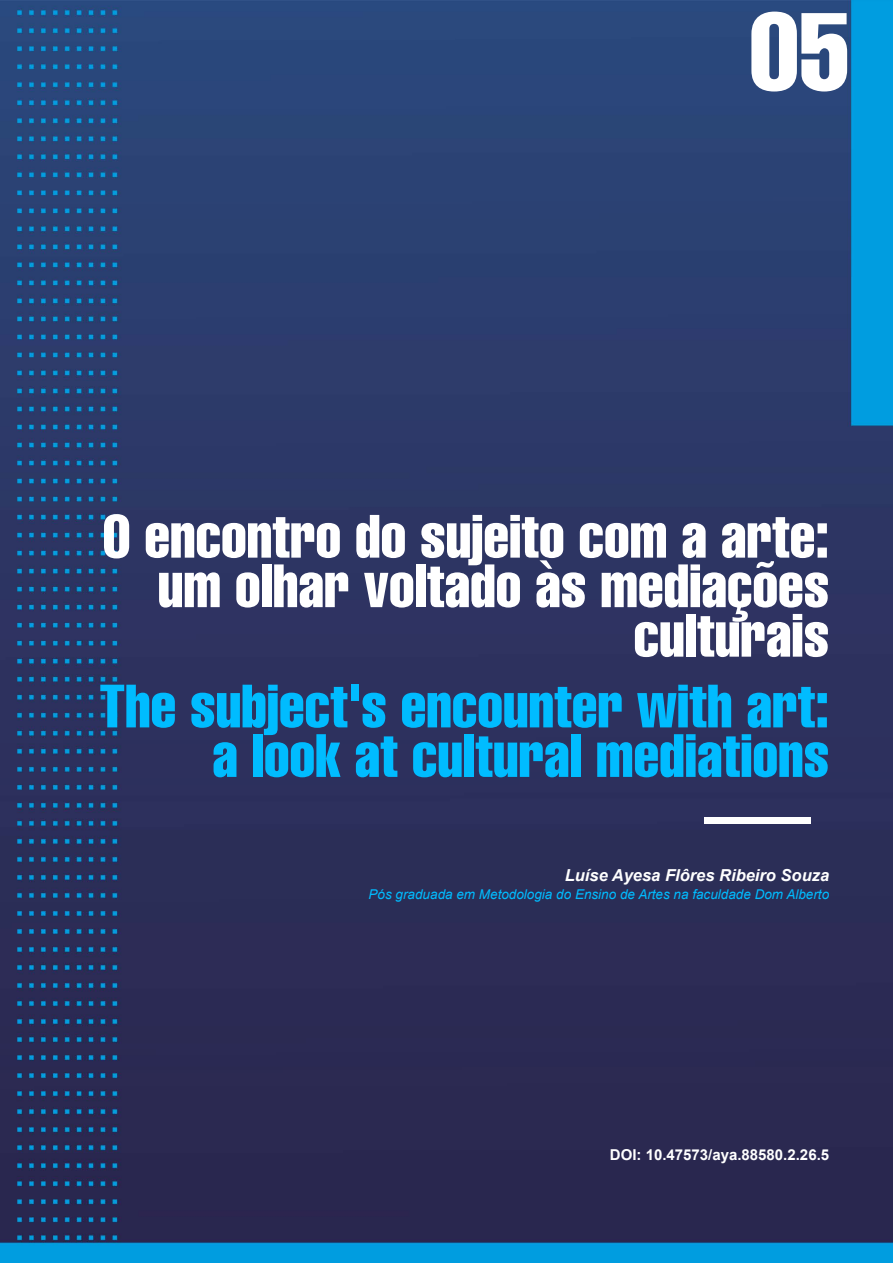
<style>
.page{position:relative;width:893px;height:1263px;background:#fff}
.page>*{position:absolute;margin:0;border:0;box-sizing:border-box;transform-origin:0 0}
.t1{font:extra-condensed 108px "Helvetica";color:#fff}
.t2{font:extra-condensed 60px/49.5px "Helvetica";color:#fff;text-align:right}
.t3{font:extra-condensed 60px/49.5px "Helvetica";color:#00bcff;text-align:right}
.t4{font:italic 700 16.5px "Arial";color:#fff}
.t5{font:700 15px "Arial";color:#fff}
.t6{font:italic 13.5px "Arial";color:#00bcff}
</style>
<div class="page">
<img style="left:0;top:0;width:893px;height:1263px">
<svg style="left:64px;top:1217px;width:13px;height:14px"></svg>
<div style="left:705px;top:817px;width:106px;height:7px;background:#fff"></div>
<h1 class="t1" style="left:749px;top:-17px;width:102px">05</h1>
<p class="t2" style="left:103px;top:510px;width:728px">O encontro do sujeito com a arte: um olhar voltado às mediações culturais</p>
<p class="t3" style="left:99px;top:680px;width:731px">The subject's encounter with art: a look at cultural mediations</p>
<p class="t4" style="left:565px;top:864px;width:266px">Luíse Ayesa Flôres Ribeiro Souza</p>
<p class="t6" style="left:369px;top:885px;width:462px">Pós graduada em Metodologia do Ensino de Artes na faculdade Dom Alberto</p>
<p class="t5" style="left:610px;top:1144px;width:221px">DOI: 10.47573/aya.88580.2.26.5</p>
</div>
